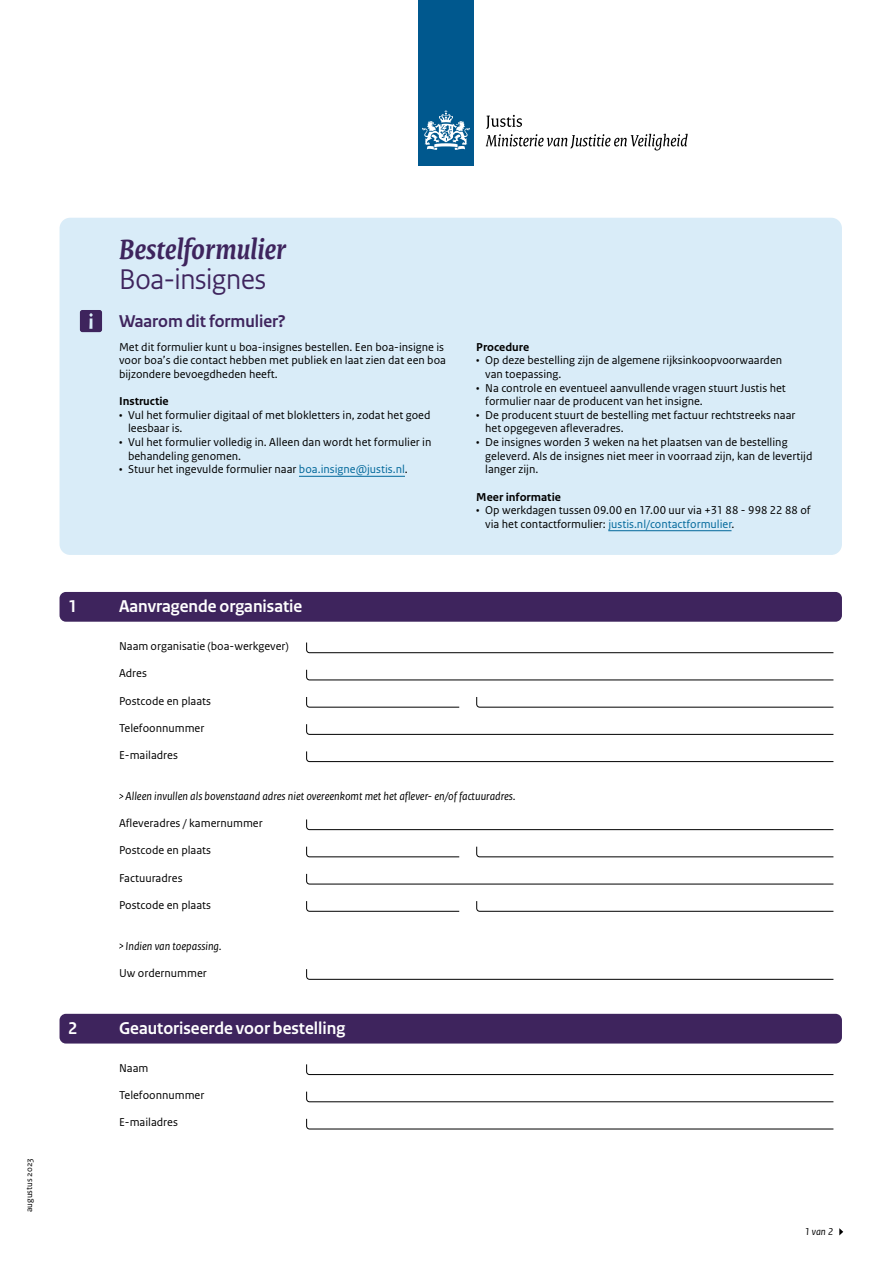
<style>
.page{position:relative;width:893px;height:1263px;background:#fff}
.page>*{position:absolute;margin:0;border:0;box-sizing:border-box;transform-origin:0 0}
.Titel_Regular{font:italic 700 30px/30px "Rijksoverheid Serif";letter-spacing:-.005em;color:#3e245d}
.Kop_wit{font:700 18px "Rijksoverheid Sans Heading";color:#fff}
.Kop_Inspring{font:700 18px "Rijksoverheid Sans Heading";color:#3e245d}
.Tekst_introductie_wi{font:12px/13.6px "Rijksoverheid Sans Text";color:#000}
.Tekst_invulkaders{font:12px "Rijksoverheid Sans Text";color:#000}
.Tekst_invulkaders-2{font:italic 12px "Rijksoverheid Sans Text";color:#000}
.Tekst_introductie_ko{font:700 12px "Rijksoverheid Sans Text";color:#000}
.t1{font:italic 10.5px "Rijksoverheid Sans Text";color:#000}
.Tekst_omschrijving{font:9px "Rijksoverheid Sans Text";color:#000}
.s1{font-family:"Rijksoverheid Sans Heading";font-weight:400;font-style:normal}
.s2{color:#01689b}
</style>
<div class="page">
<div style="left:418px;top:0;width:56px;height:166px;background:#00588e"></div>
<svg style="left:422px;top:110px;width:48px;height:40px"></svg>
<svg style="left:486px;top:115px;width:202px;height:35px"></svg>
<svg style="left:839px;top:1228px;width:4px;height:7px"></svg>
<div style="left:60px;top:218px;width:782px;height:337px;background:#d9ecf8;border-radius:11px"></div>
<hr style="left:299px;top:476px;width:106px;height:1px;background:#01689b">
<hr style="left:608px;top:530px;width:123px;height:1px;background:#01689b">
<div style="left:60px;top:592px;width:782px;height:30px;background:#3e245d;border-radius:6px"></div>
<svg style="left:119px;top:794px;width:4px;height:5px"></svg>
<svg style="left:119px;top:943px;width:4px;height:5px"></svg>
<div style="left:60px;top:1014px;width:782px;height:29px;background:#3e245d;border-radius:6px"></div>
<svg style="left:80px;top:310px;width:22px;height:22px"></svg>
<svg style="left:306px;top:1064px;width:528px;height:11px"></svg>
<svg style="left:306px;top:1118px;width:528px;height:12px"></svg>
<svg style="left:306px;top:1091px;width:528px;height:12px"></svg>
<svg style="left:476px;top:846px;width:358px;height:12px"></svg>
<svg style="left:306px;top:846px;width:154px;height:12px"></svg>
<svg style="left:306px;top:873px;width:528px;height:12px"></svg>
<svg style="left:476px;top:901px;width:358px;height:11px"></svg>
<svg style="left:306px;top:901px;width:154px;height:11px"></svg>
<svg style="left:306px;top:669px;width:528px;height:12px"></svg>
<svg style="left:306px;top:642px;width:528px;height:12px"></svg>
<svg style="left:306px;top:819px;width:528px;height:11px"></svg>
<svg style="left:476px;top:697px;width:358px;height:11px"></svg>
<svg style="left:306px;top:697px;width:154px;height:11px"></svg>
<svg style="left:306px;top:969px;width:528px;height:11px"></svg>
<svg style="left:306px;top:751px;width:528px;height:11px"></svg>
<svg style="left:306px;top:724px;width:528px;height:11px"></svg>
<p class="Tekst_omschrijving" style="left:24px;top:1212px;width:56px;rotate:-90deg">augustus 2023</p>
<h1 class="Titel_Regular" style="left:119px;top:234px;width:168px">Bestelformulier<br><span class="s1">Boa-insignes</span></h1>
<h2 class="Kop_Inspring" style="left:119px;top:311px;width:168px">Waarom dit formulier?</h2>
<p class="Tekst_introductie_wi" style="left:119px;top:340px;width:328px">Met dit formulier kunt u boa-insignes bestellen. Een boa-insigne is voor boa’s die contact hebben met publiek en laat zien dat een boa bijzondere bevoegdheden heeft.</p>
<h2 class="Tekst_introductie_ko" style="left:119px;top:395px;width:51px">Instructie</h2>
<p class="Tekst_introductie_wi" style="left:128px;top:408px;width:304px;text-indent:-9px">• Vul het formulier digitaal of met blokletters in, zodat het goed leesbaar is.</p>
<p class="Tekst_introductie_wi" style="left:128px;top:435px;width:305px;text-indent:-9px">• Vul het formulier volledig in. Alleen dan wordt het formulier in behandeling genomen.</p>
<p class="Tekst_introductie_wi" style="left:119px;top:463px;width:290px">• Stuur het ingevulde formulier naar <span class="s2">boa.insigne@justis.nl</span>.</p>
<h2 class="Kop_wit" style="left:68px;top:596px;width:11px">1</h2>
<h2 class="Kop_wit" style="left:119px;top:596px;width:185px">Aanvragende organisatie</h2>
<p class="Tekst_invulkaders" style="left:119px;top:639px;width:171px">Naam organisatie (boa-werkgever)</p>
<p class="Tekst_invulkaders" style="left:119px;top:667px;width:29px">Adres</p>
<p class="Tekst_invulkaders" style="left:119px;top:694px;width:94px">Postcode en plaats</p>
<p class="Tekst_invulkaders" style="left:119px;top:721px;width:87px">Telefoonnummer</p>
<p class="Tekst_invulkaders" style="left:119px;top:748px;width:60px">E-mailadres</p>
<h2 class="Tekst_introductie_ko" style="left:476px;top:340px;width:55px">Procedure</h2>
<p class="Tekst_introductie_wi" style="left:485px;top:354px;width:298px;text-indent:-9px">• Op deze bestelling zijn de algemene rijksinkoopvoorwaarden van toepassing.</p>
<p class="Tekst_introductie_wi" style="left:485px;top:381px;width:302px;text-indent:-9px">• Na controle en eventueel aanvullende vragen stuurt Justis het formulier naar de producent van het insigne.</p>
<p class="Tekst_introductie_wi" style="left:485px;top:408px;width:312px;text-indent:-9px">• De producent stuurt de bestelling met factuur rechtstreeks naar het opgegeven afleveradres.</p>
<p class="Tekst_introductie_wi" style="left:485px;top:435px;width:329px;text-indent:-9px">• De insignes worden 3 weken na het plaatsen van de bestelling geleverd. Als de insignes niet meer in voorraad zijn, kan de levertijd langer zijn.</p>
<h2 class="Tekst_introductie_ko" style="left:476px;top:490px;width:86px">Meer informatie</h2>
<p class="Tekst_introductie_wi" style="left:485px;top:503px;width:327px;text-indent:-9px">• Op werkdagen tussen 09.00 en 17.00 uur via +31 88 - 998 22 88 of via het contactformulier: <span class="s2">justis.nl/contactformulier</span>.</p>
<p class="Tekst_invulkaders-2" style="left:125px;top:789px;width:391px">Alleen invullen als bovenstaand adres niet overeenkomt met het aflever- en/of factuuradres.</p>
<p class="Tekst_invulkaders" style="left:119px;top:816px;width:145px">Afleveradres / kamernummer</p>
<p class="Tekst_invulkaders" style="left:119px;top:843px;width:94px">Postcode en plaats</p>
<p class="Tekst_invulkaders" style="left:119px;top:871px;width:65px">Factuuradres</p>
<p class="Tekst_invulkaders" style="left:119px;top:898px;width:94px">Postcode en plaats</p>
<p class="Tekst_invulkaders-2" style="left:125px;top:939px;width:98px">Indien van toepassing.</p>
<p class="Tekst_invulkaders" style="left:119px;top:966px;width:89px">Uw ordernummer</p>
<h2 class="Kop_wit" style="left:68px;top:1018px;width:11px">2</h2>
<h2 class="Kop_wit" style="left:119px;top:1018px;width:228px">Geautoriseerde voor bestelling</h2>
<p class="Tekst_invulkaders" style="left:119px;top:1061px;width:31px">Naam</p>
<p class="Tekst_invulkaders" style="left:119px;top:1088px;width:87px">Telefoonnummer</p>
<p class="Tekst_invulkaders" style="left:119px;top:1116px;width:60px">E-mailadres</p>
<p class="t1" style="left:804px;top:1226px;width:30px">1 van 2</p>
</div>
